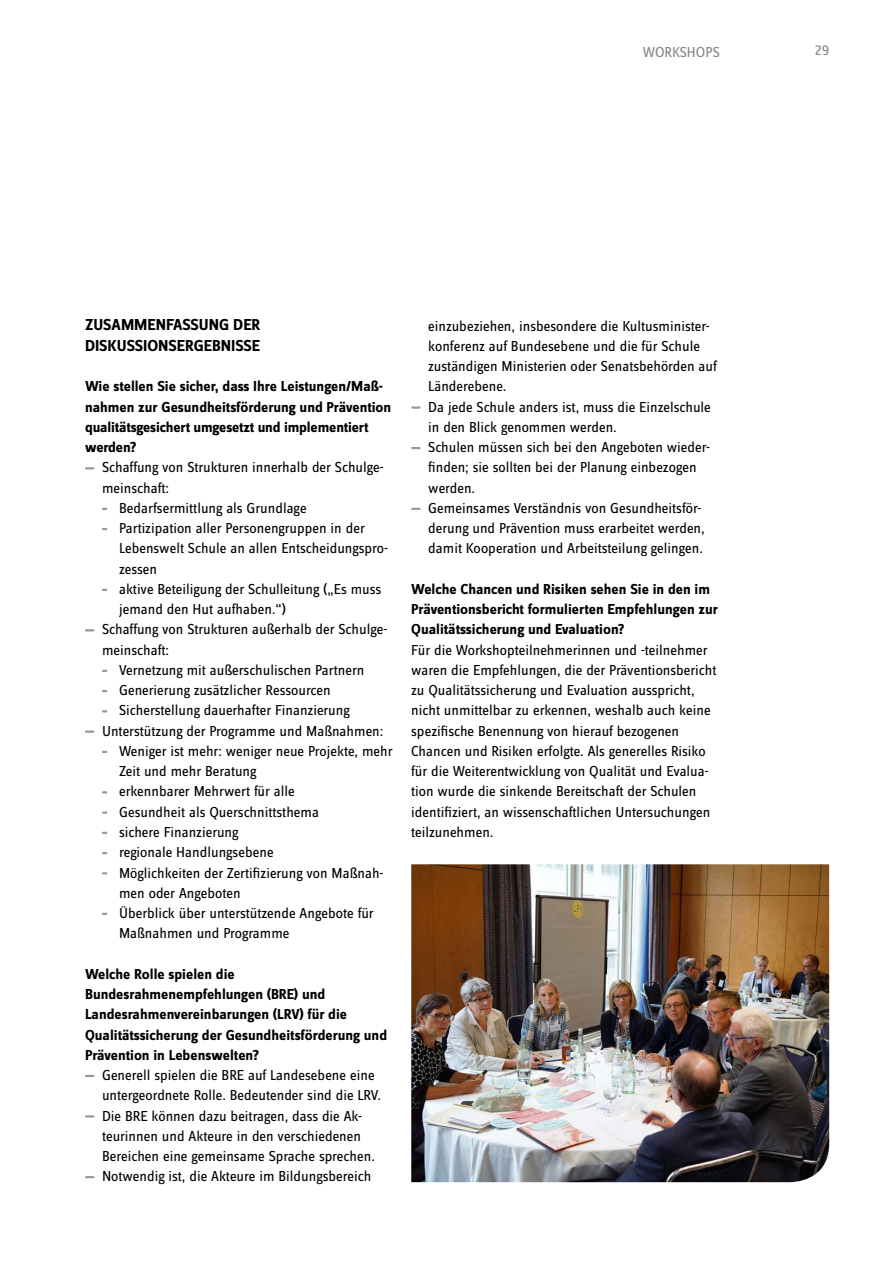
<style>
.page{position:relative;width:893px;height:1263px;background:#fff}
.page>*{position:absolute;margin:0;border:0;box-sizing:border-box;transform-origin:0 0}
.t1{font:700 16.5px/20.2px "Zine Sans Dis";color:#000}
.Bullet{font:15px/20.2px "Zine Sans Dis";color:#000}
.Ü4{font:700 15px/20.2px "Zine Sans Dis";color:#000}
.Body{font:15px/20.2px "Zine Sans Dis";color:#000}
.t2{font:15px "Zine Sans Dis";letter-spacing:-.01em;color:#878787}
</style>
<div class="page">
<img style="left:411px;top:864px;width:418px;height:318px">
<svg style="left:85px;top:467px;width:9px;height:2px"></svg>
<svg style="left:85px;top:629px;width:9px;height:2px"></svg>
<svg style="left:85px;top:730px;width:9px;height:3px"></svg>
<svg style="left:102px;top:811px;width:5px;height:3px"></svg>
<svg style="left:85px;top:1075px;width:9px;height:2px"></svg>
<svg style="left:85px;top:1115px;width:9px;height:2px"></svg>
<svg style="left:85px;top:1176px;width:9px;height:2px"></svg>
<svg style="left:411px;top:406px;width:10px;height:3px"></svg>
<svg style="left:411px;top:447px;width:10px;height:2px"></svg>
<svg style="left:411px;top:508px;width:10px;height:2px"></svg>
<p class="t2" style="left:643px;top:45px;width:79px">WORKSHOPS</p>
<p class="t2" style="left:815px;top:43px;width:16px">29</p>
<h2 class="t1" style="left:85px;top:316px;width:177px">ZUSAMMENFASSUNG DER<br>DISKUSSIONSERGEBNISSE</h2>
<p class="Ü4" style="left:85px;top:377px;width:308px">Wie stellen Sie sicher, dass Ihre Leistungen/Maß&shy;nahmen zur Gesundheitsförderung und Prävention qualitätsgesichert umgesetzt und implementiert werden?</p>
<p class="Bullet" style="left:102px;top:458px;width:283px">Schaffung von Strukturen innerhalb der Schulge&shy;meinschaft:</p>
<p class="Bullet" style="left:119px;top:498px;width:189px">Bedarfsermittlung als Grundlage</p>
<p class="Bullet" style="left:119px;top:519px;width:270px">Partizipation aller Personengruppen in der<br>Lebenswelt Schule an allen Entscheidungspro&shy;zessen</p>
<p class="Bullet" style="left:119px;top:579px;width:264px">aktive Beteiligung der Schulleitung („Es muss jemand den Hut aufhaben.“)</p>
<p class="Bullet" style="left:102px;top:620px;width:287px">Schaffung von Strukturen außerhalb der Schulge&shy;meinschaft:</p>
<p class="Bullet" style="left:119px;top:660px;width:247px">Vernetzung mit außerschulischen Partnern</p>
<p class="Bullet" style="left:119px;top:681px;width:213px">Generierung zusätzlicher Ressourcen</p>
<p class="Bullet" style="left:119px;top:701px;width:232px">Sicherstellung dauerhafter Finanzierung</p>
<p class="Bullet" style="left:102px;top:721px;width:283px">Unterstützung der Programme und Maßnahmen:</p>
<p class="Bullet" style="left:119px;top:741px;width:275px">Weniger ist mehr: weniger neue Projekte, mehr<br>Zeit und mehr Beratung</p>
<p class="Bullet" style="left:119px;top:782px;width:177px">erkennbarer Mehrwert für alle</p>
<p class="Bullet" style="left:119px;top:802px;width:201px">Gesundheit als Querschnittsthema</p>
<p class="Bullet" style="left:119px;top:822px;width:121px">sichere Finanzierung</p>
<p class="Bullet" style="left:119px;top:843px;width:156px">regionale Handlungsebene</p>
<p class="Bullet" style="left:119px;top:863px;width:266px">Möglichkeiten der Zertifizierung von Maßnah&shy;men oder Angeboten</p>
<p class="Bullet" style="left:119px;top:903px;width:256px">Überblick über unterstützende Angebote für<br>Maßnahmen und Programme</p>
<p class="Ü4" style="left:85px;top:964px;width:304px">Welche Rolle spielen die Bundesrahmenempfehlungen (BRE) und Landesrahmenvereinbarungen (LRV) für die Qualitätssicherung der Gesundheitsförderung und Prävention in Lebenswelten?</p>
<p class="Bullet" style="left:102px;top:1065px;width:280px">Generell spielen die BRE auf Landesebene eine untergeordnete Rolle. Bedeutender sind die LRV.</p>
<p class="Bullet" style="left:102px;top:1106px;width:274px">Die BRE können dazu beitragen, dass die Ak&shy;teurinnen und Akteure in den verschiedenen<br>Bereichen eine gemeinsame Sprache sprechen.</p>
<p class="Bullet" style="left:102px;top:1167px;width:271px">Notwendig ist, die Akteure im Bildungsbereich</p>
<p class="Bullet" style="left:428px;top:316px;width:290px">einzubeziehen, insbesondere die Kultusminister&shy;konferenz auf Bundesebene und die für Schule zuständigen Ministerien oder Senatsbehörden auf Länderebene.</p>
<p class="Bullet" style="left:428px;top:397px;width:284px">Da jede Schule anders ist, muss die Einzelschule in den Blick genommen werden.</p>
<p class="Bullet" style="left:428px;top:438px;width:283px">Schulen müssen sich bei den Angeboten wieder&shy;finden; sie sollten bei der Planung einbezogen werden.</p>
<p class="Bullet" style="left:428px;top:498px;width:278px">Gemeinsames Verständnis von Gesundheitsför&shy;derung und Prävention muss erarbeitet werden, damit Kooperation und Arbeitsteilung gelingen.</p>
<p class="Ü4" style="left:411px;top:580px;width:308px">Welche Chancen und Risiken sehen Sie in den im<br>Präventionsbericht formulierten Empfehlungen zur<br>Qualitätssicherung und Evaluation?</p>
<p class="Body" style="left:411px;top:640px;width:307px">Für die Workshopteilnehmerinnen und -teilnehmer waren die Empfehlungen, die der Präventionsbericht zu Qualitätssicherung und Evaluation ausspricht, nicht unmittelbar zu erkennen, weshalb auch keine spezifische Benennung von hierauf bezogenen Chancen und Risiken erfolgte. Als generelles Risiko für die Weiterentwicklung von Qualität und Evalua&shy;tion wurde die sinkende Bereitschaft der Schulen identifiziert, an wissenschaftlichen Untersuchungen teilzunehmen.</p>
</div>
